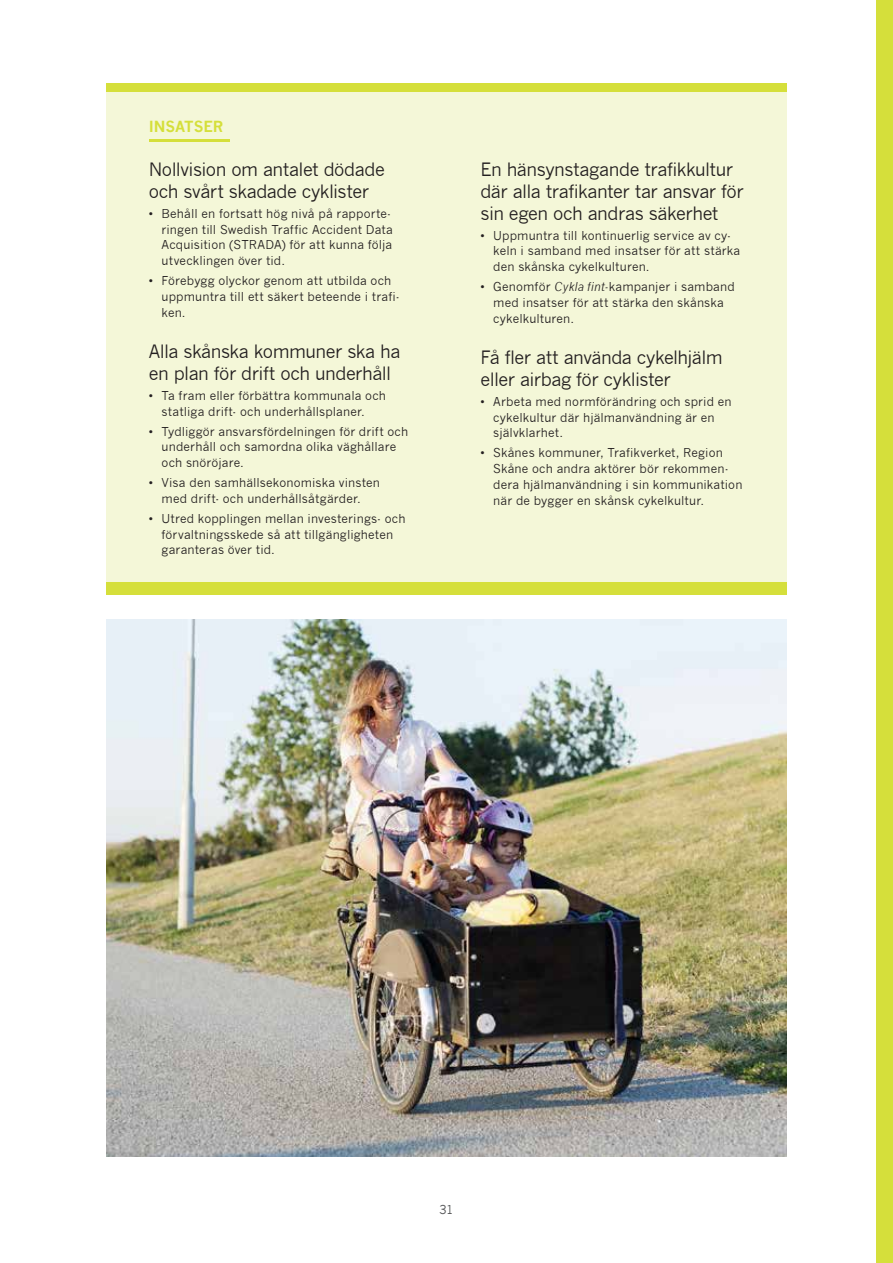
<style>
.page{position:relative;width:893px;height:1263px;background:#fff}
.page>*{position:absolute;margin:0;border:0;box-sizing:border-box;transform-origin:0 0}
.t1{font:18px/21.6px "News Gothic";letter-spacing:-.03em;color:#231f20}
.t2{font:700 15px "News Gothic";letter-spacing:-.01em;color:#d5df3b}
.t3{font:12px/15.8px "News Gothic";letter-spacing:.01em;color:#231f20}
.t4{font:12px "News Gothic";color:#57585a}
.s1{font-style:italic}
</style>
<div class="page">
<div style="left:876px;top:0;width:17px;height:1263px;background:#d5df3b"></div>
<div style="left:106px;top:87px;width:681px;height:502px;background:#f4f7d8"></div>
<div style="left:106px;top:583px;width:681px;height:12px;background:#d5df3b"></div>
<hr style="left:149px;top:139px;width:81px;height:2px;background:#d5df3b">
<div style="left:106px;top:83px;width:681px;height:9px;background:#d5df3b"></div>
<img style="left:106px;top:619px;width:681px;height:538px">
<p class="t2" style="left:149px;top:117px;width:76px">INSATSER</p>
<h1 class="t1" style="left:149px;top:159px;width:237px">Nollvision om antalet dödade och svårt skadade cyklister</h1>
<p class="t3" style="left:162px;top:206px;width:233px;text-indent:-13px">• Behåll en fortsatt hög nivå på rapporte&shy;ringen till Swedish Traffic Accident Data Acquisition (STRADA) för att kunna följa utvecklingen över tid.</p>
<p class="t3" style="left:162px;top:273px;width:240px;text-indent:-13px">• Förebygg olyckor genom att utbilda och uppmuntra till ett säkert beteende i trafi&shy;ken.</p>
<h1 class="t1" style="left:149px;top:341px;width:253px">Alla skånska kommuner ska ha en plan för drift och underhåll</h1>
<p class="t3" style="left:162px;top:388px;width:226px;text-indent:-13px">• Ta fram eller förbättra kommunala och statliga drift- och underhållsplaner.</p>
<p class="t3" style="left:162px;top:423px;width:248px;text-indent:-13px">• Tydliggör ansvarsfördelningen för drift och underhåll och samordna olika väghållare och snöröjare.</p>
<p class="t3" style="left:149px;top:475px;width:233px;text-align:center">• Visa den samhällsekonomiska vinsten med drift- och underhållsåtgärder.</p>
<p class="t3" style="left:162px;top:511px;width:245px;text-indent:-13px">• Utred kopplingen mellan investerings- och förvaltningsskede så att tillgängligheten garanteras över tid.</p>
<h1 class="t1" style="left:480px;top:159px;width:265px">En hänsynstagande trafikkultur där alla trafikanter tar ansvar för sin egen och andras säkerhet</h1>
<p class="t3" style="left:493px;top:227px;width:249px;text-indent:-13px">• Uppmuntra till kontinuerlig service av cy&shy;keln i samband med insatser för att stärka den skånska cykelkulturen.</p>
<p class="t3" style="left:493px;top:279px;width:243px;text-indent:-13px">• Genomför <span class="s1">Cykla fint-</span>kampanjer i samband med insatser för att stärka den skånska cykelkulturen.</p>
<h1 class="t1" style="left:480px;top:347px;width:244px">Få fler att använda cykelhjälm eller airbag för cyklister</h1>
<p class="t3" style="left:493px;top:394px;width:240px;text-indent:-13px">• Arbeta med normförändring och sprid en cykelkultur där hjälmanvändning är en självklarhet.</p>
<p class="t3" style="left:493px;top:445px;width:251px;text-indent:-13px">• Skånes kommuner, Trafikverket, Region Skåne och andra aktörer bör rekommen&shy;dera hjälmanvändning i sin kommunikation när de bygger en skånsk cykelkultur.</p>
<p class="t4" style="left:439px;top:1203px;width:16px">31</p>
</div>
